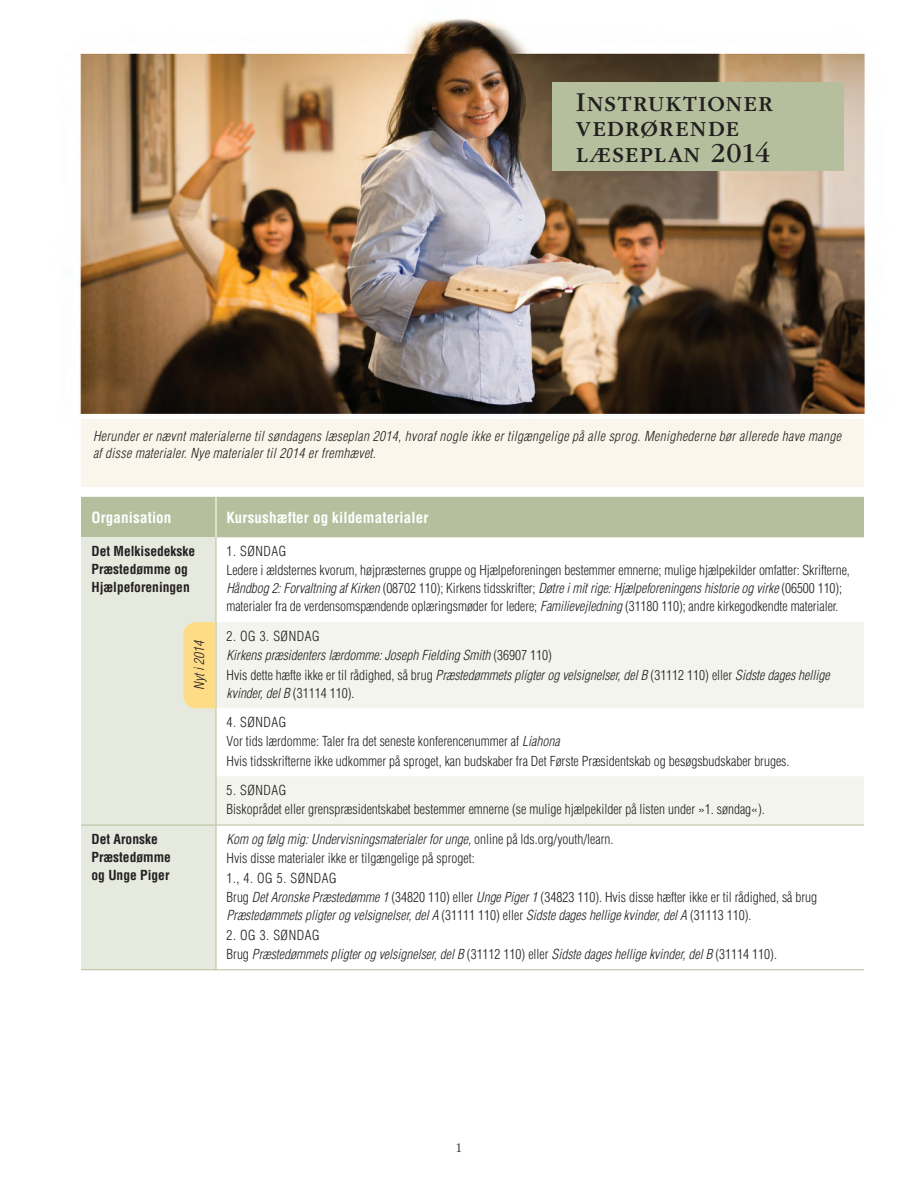
<style>
.page{position:relative;width:918px;height:1188px;background:#fff}
.page>*{position:absolute;margin:0;border:0;box-sizing:border-box;transform-origin:0 0}
.t1{font:28.5px/25.5px "Garamondlds Lat";letter-spacing:.025em;color:#231f20}
.t2{font:700 condensed 15px "Helveticalds Lat";letter-spacing:.01em;color:#fff}
.t3{font:300 condensed 13.5px/19.5px "Helveticalds Lat";color:#231f20}
.t4{font:italic 300 condensed 13.5px/19.5px "Helveticalds Lat";color:#231f20}
.t5{font:italic 300 condensed 13.5px/16.5px "Helveticalds Lat";letter-spacing:.025em;color:#231f20}
.t6{font:700 condensed 13.5px/18px "Helveticalds Lat";color:#231f20}
.t7{font:300 13.5px "Garamondlds Lat";color:#231f20}
.s1{font-style:italic}
.s2{font-style:normal}
</style>
<div class="page">
<img style="left:80px;top:18px;width:785px;height:953px">
<div style="left:81px;top:497px;width:783px;height:40px;background:#b6bf9d"></div>
<div style="left:81px;top:537px;width:135px;height:432px;background:#e6e9dd"></div>
<svg style="left:217px;top:622px;width:647px;height:203px;fill:#f3f4ed"></svg>
<hr style="left:216px;top:497px;width:1px;height:40px;background:#fff">
<hr style="left:216px;top:537px;width:1px;height:85px;background:#b6bf9d">
<hr style="left:216px;top:622px;width:1px;height:86px;background:#b6bf9d">
<hr style="left:216px;top:708px;width:1px;height:68px;background:#b6bf9d">
<hr style="left:81px;top:825px;width:135px;height:1px;background:#b6bf9d">
<hr style="left:216px;top:825px;width:1px;height:144px;background:#b6bf9d">
<hr style="left:216px;top:776px;width:1px;height:49px;background:#b6bf9d">
<hr style="left:216px;top:825px;width:648px;height:1px;background:#b6bf9d">
<hr style="left:216px;top:969px;width:648px;height:1px;background:#b6bf9d">
<hr style="left:81px;top:969px;width:135px;height:1px;background:#b6bf9d">
<svg style="left:183px;top:622px;width:33px;height:86px;background:#fcdb8a"></svg>
<div style="left:81px;top:419px;width:783px;height:68px;background:#faf6eb"></div>
<div style="left:553px;top:83px;width:291px;height:88px;background:#b6bf9d"></div>
<h1 class="t1" style="left:576px;top:87px;width:199px">Instruktioner vedrørende læseplan 2014</h1>
<p class="t5" style="left:93px;top:427px;width:750px">Herunder er nævnt materialerne til søndagens læseplan 2014, hvoraf nogle ikke er tilgængelige på alle sprog. Menighederne bør allerede have mange af disse materialer. Nye materialer til 2014 er fremhævet.</p>
<p class="t2" style="left:92px;top:504px;width:81px">Organisation</p>
<p class="t2" style="left:226px;top:504px;width:203px">Kursushæfter og kildematerialer</p>
<p class="t6" style="left:92px;top:541px;width:105px">Det Melkisedekske<br>Præstedømme og<br>Hjælpeforeningen</p>
<p class="t3" style="left:226px;top:540px;width:625px">1. søndag<br>Ledere i ældsternes kvorum, højpræsternes gruppe og Hjælpeforeningen bestemmer emnerne; mulige hjælpekilder omfatter: Skrifterne,</p>
<p class="t3" style="left:226px;top:579px;width:617px;line-height:18px"><span class="s1">Håndbog 2: Forvaltning af Kirken</span> (08702 110); Kirkens tidsskrifter; <span class="s1">Døtre i mit rige: Hjælpeforeningens historie og virke</span> (06500 110); materialer fra de verdensomspændende oplæringsmøder for ledere; <span class="s1">Familievejledning</span> (31180 110); andre kirkegodkendte materialer.</p>
<p class="t4" style="left:226px;top:625px;width:605px"><span class="s2">2. og 3. søndag<br></span>Kirkens præsidenters lærdomme: Joseph Fielding Smith <span class="s2">(36907 110)<br>Hvis dette hæfte ikke er til rådighed, så brug</span> Præstedømmets pligter og velsignelser, del B <span class="s2">(31112 110) eller</span> Sidste dages hellige</p>
<p class="t4" style="left:226px;top:682px;width:129px">kvinder, del B <span class="s2">(31114 110).</span></p>
<p class="t3" style="left:226px;top:711px;width:565px">4. søndag<br>Vor tids lærdomme: Taler fra det seneste konferencenummer af <span class="s1">Liahona<br></span>Hvis tidsskrifterne ikke udkommer på sproget, kan budskaber fra Det Første Præsidentskab og besøgsbudskaber bruges.</p>
<p class="t3" style="left:226px;top:779px;width:540px">5. søndag<br>Biskoprådet eller grenspræsidentskabet bestemmer emnerne (se mulige hjælpekilder på listen under »1. søndag«).</p>
<p class="t4" style="left:189px;top:690px;width:51px;rotate:-90deg">Nyt i 2014</p>
<p class="t6" style="left:92px;top:828px;width:81px">Det Aronske<br>Præstedømme og Unge Piger</p>
<p class="t3" style="left:226px;top:828px;width:592px"><span class="s1">Kom og følg mig: Undervisningsmaterialer for unge,</span> online på lds.org/youth/learn.<br>Hvis disse materialer ikke er tilgængelige på sproget:<br>1., 4. og 5. søndag<br>Brug <span class="s1">Det Aronske Præstedømme 1</span> (34820 110) eller <span class="s1">Unge Piger 1</span> (34823 110). Hvis disse hæfter ikke er til rådighed, så brug</p>
<p class="t4" style="left:226px;top:905px;width:527px">Præstedømmets pligter og velsignelser, del A <span class="s2">(31111 110) eller</span> Sidste dages hellige kvinder, del A <span class="s2">(31113 110).</span></p>
<p class="t4" style="left:226px;top:924px;width:552px"><span class="s2">2. og 3. søndag<br>Brug</span> Præstedømmets pligter og velsignelser, del B <span class="s2">(31112 110) eller</span> Sidste dages hellige kvinder, del B <span class="s2">(31114 110).</span></p>
<p class="t7" style="left:456px;top:1139px;width:8px">1</p>
</div>
